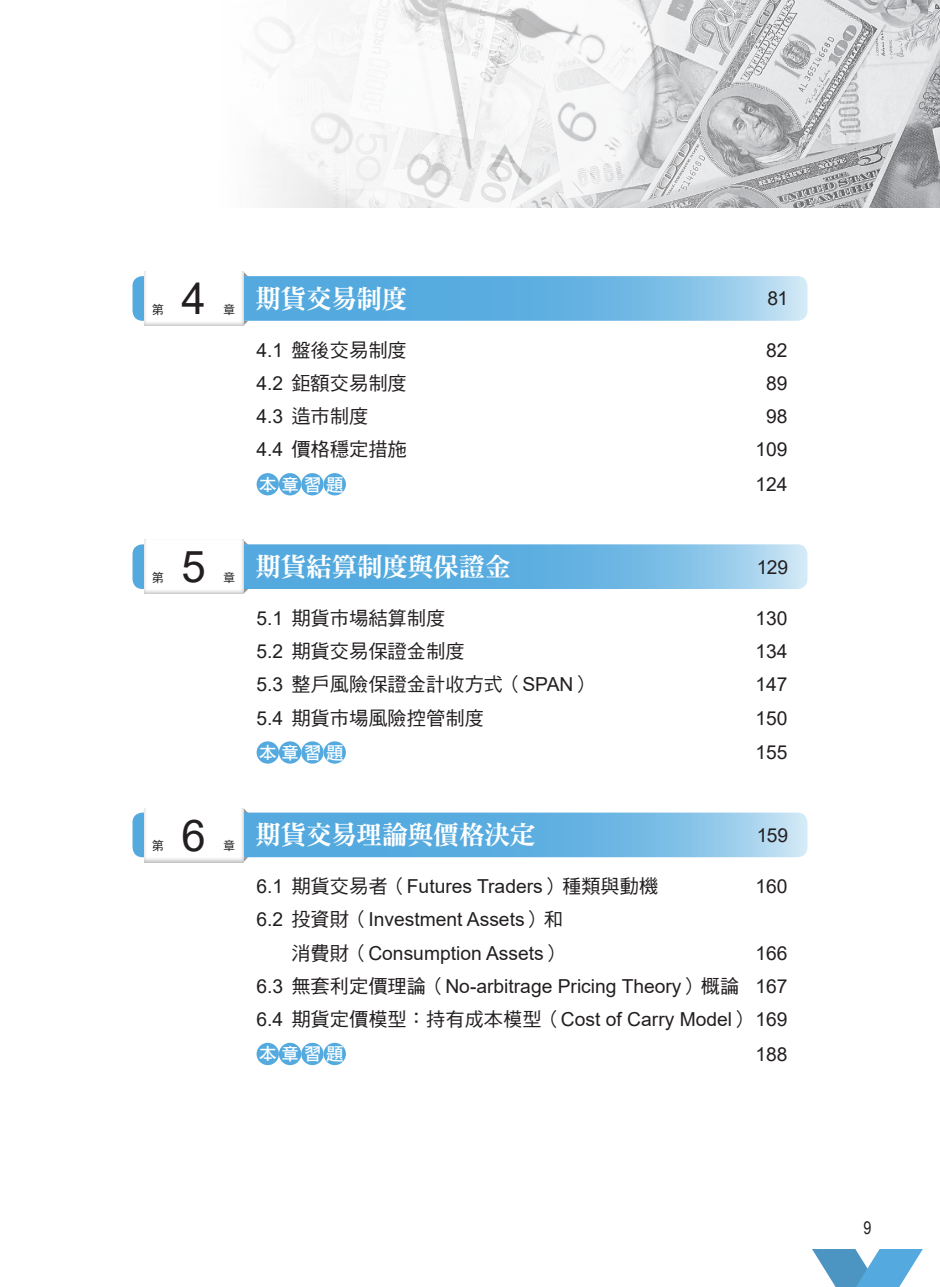
<style>
.page{position:relative;width:940px;height:1287px;background:#fff}
.page>*{position:absolute;margin:0;border:0;box-sizing:border-box;transform-origin:0 0}
.t1{font:43.75px "Arial";color:#231f20}
.t2{font:26.25px "DF Ming Std W9";letter-spacing:-.035em;color:#fff}
.t3{font:19.25px/33.2px "Arial";color:#231f20;text-align:right}
.t4{font:19.25px "DF Hei Std W5";color:#231f20}
.t5{font:17.5px "DF Hei Std W7";letter-spacing:.275em;color:#fff}
.t6{font:17.5px "Arial Narrow";color:#231f20}
.t7{font:12.25px "DF Hei Std W5";color:#231f20}
.s1{font-family:"Arial"}
.s2{font-family:"DF Hei Std W5"}
</style>
<div class="page">
<svg style="left:812px;top:1249px;width:110px;height:38px"></svg>
<svg style="left:132px;top:276px;width:675px;height:45px;background:#6eb7e3"></svg>
<div style="left:142px;top:268px;width:104px;height:59px;background:#231f20;opacity:.3"></div>
<div style="left:256px;top:473px;width:23px;height:22px;background:#54aadf;border-radius:50%"></div>
<div style="left:279px;top:473px;width:22px;height:22px;background:#54aadf;border-radius:50%"></div>
<div style="left:301px;top:473px;width:22px;height:22px;background:#54aadf;border-radius:50%"></div>
<div style="left:323px;top:473px;width:23px;height:22px;background:#54aadf;border-radius:50%"></div>
<svg style="left:132px;top:544px;width:675px;height:45px;background:#6eb7e3"></svg>
<div style="left:142px;top:536px;width:104px;height:60px;background:#231f20;opacity:.3"></div>
<div style="left:256px;top:741px;width:23px;height:23px;background:#54aadf;border-radius:50%"></div>
<div style="left:279px;top:741px;width:22px;height:23px;background:#54aadf;border-radius:50%"></div>
<div style="left:301px;top:741px;width:22px;height:23px;background:#54aadf;border-radius:50%"></div>
<div style="left:323px;top:741px;width:23px;height:23px;background:#54aadf;border-radius:50%"></div>
<svg style="left:132px;top:812px;width:675px;height:45px;background:#6fb7e3"></svg>
<div style="left:142px;top:804px;width:104px;height:60px;background:#231f20;opacity:.3"></div>
<div style="left:256px;top:1043px;width:23px;height:22px;background:#54aadf;border-radius:50%"></div>
<div style="left:279px;top:1043px;width:22px;height:22px;background:#54aadf;border-radius:50%"></div>
<div style="left:301px;top:1043px;width:22px;height:22px;background:#54aadf;border-radius:50%"></div>
<div style="left:323px;top:1043px;width:23px;height:22px;background:#54aadf;border-radius:50%"></div>
<img style="left:261px;top:0;width:679px;height:208px">
<p class="t7" style="left:152px;top:302px;width:14px">第</p>
<h1 class="t1" style="left:181px;top:269px;width:26px">4</h1>
<p class="t7" style="left:223px;top:302px;width:14px">章</p>
<h2 class="t2" style="left:255px;top:284px;width:154px">期貨交易制度</h2>
<p class="t3" style="left:767px;top:282px;width:22px">81</p>
<p class="t4" style="left:256px;top:339px;width:152px"><span class="s1">4.1</span> 盤後交易制度</p>
<p class="t3" style="left:766px;top:333px;width:23px">82</p>
<p class="t4" style="left:256px;top:373px;width:152px"><span class="s1">4.2</span> 鉅額交易制度</p>
<p class="t3" style="left:766px;top:366px;width:23px">89</p>
<p class="t4" style="left:256px;top:406px;width:113px"><span class="s1">4.3</span> 造市制度</p>
<p class="t3" style="left:766px;top:400px;width:23px">98</p>
<p class="t4" style="left:256px;top:439px;width:152px"><span class="s1">4.4</span> 價格穩定措施</p>
<p class="t3" style="left:755px;top:433px;width:34px">109</p>
<p class="t5" style="left:259px;top:475px;width:86px">本章習題</p>
<p class="t3" style="left:755px;top:468px;width:34px">124</p>
<p class="t7" style="left:152px;top:571px;width:14px">第</p>
<h1 class="t1" style="left:181px;top:537px;width:26px">5</h1>
<p class="t7" style="left:223px;top:571px;width:14px">章</p>
<h2 class="t2" style="left:255px;top:552px;width:257px">期貨結算制度與保證金</h2>
<p class="t3" style="left:757px;top:550px;width:33px">129</p>
<p class="t4" style="left:256px;top:607px;width:190px"><span class="s1">5.1</span> 期貨市場結算制度</p>
<p class="t3" style="left:755px;top:601px;width:34px">130</p>
<p class="t4" style="left:256px;top:641px;width:209px"><span class="s1">5.2</span> 期貨交易保證金制度</p>
<p class="t3" style="left:755px;top:635px;width:34px">134</p>
<p class="t4" style="left:256px;top:674px;width:337px"><span class="s1">5.3</span> 整戶風險保證金計收方式（<span class="s1">SPAN</span>）</p>
<p class="t3" style="left:755px;top:668px;width:34px">147</p>
<p class="t4" style="left:256px;top:707px;width:229px"><span class="s1">5.4</span> 期貨市場風險控管制度</p>
<p class="t3" style="left:755px;top:701px;width:34px">150</p>
<p class="t5" style="left:259px;top:743px;width:86px">本章習題</p>
<p class="t3" style="left:755px;top:736px;width:34px">155</p>
<p class="t7" style="left:152px;top:839px;width:14px">第</p>
<h1 class="t1" style="left:181px;top:805px;width:26px">6</h1>
<p class="t7" style="left:223px;top:839px;width:14px">章</p>
<h2 class="t2" style="left:255px;top:821px;width:282px">期貨交易理論與價格決定</h2>
<p class="t3" style="left:757px;top:818px;width:33px">159</p>
<p class="t3" style="left:256px;top:869px;width:403px">6.1 <span class="s2">期貨交易者（</span>Futures Traders<span class="s2">）種類與動機</span></p>
<p class="t3" style="left:755px;top:869px;width:34px">160</p>
<p class="t3" style="left:256px;top:903px;width:308px">6.2 <span class="s2">投資財（</span>Investment Assets<span class="s2">）和消費財（</span>Consumption Assets<span class="s2">）</span></p>
<p class="t3" style="left:256px;top:936px;width:532px;text-align:justify;text-indent:499px">166<br>6.3 <span class="s2">無套利定價理論（</span>No-arbitrage Pricing Theory<span class="s2">）概論</span> 167<br>6.4 <span class="s2">期貨定價模型：持有成本模型（</span>Cost of Carry Model<span class="s2">）</span> 169</p>
<p class="t5" style="left:259px;top:1044px;width:86px">本章習題</p>
<p class="t3" style="left:755px;top:1037px;width:34px">188</p>
<p class="t6" style="left:863px;top:1215px;width:9px">9</p>
</div>
